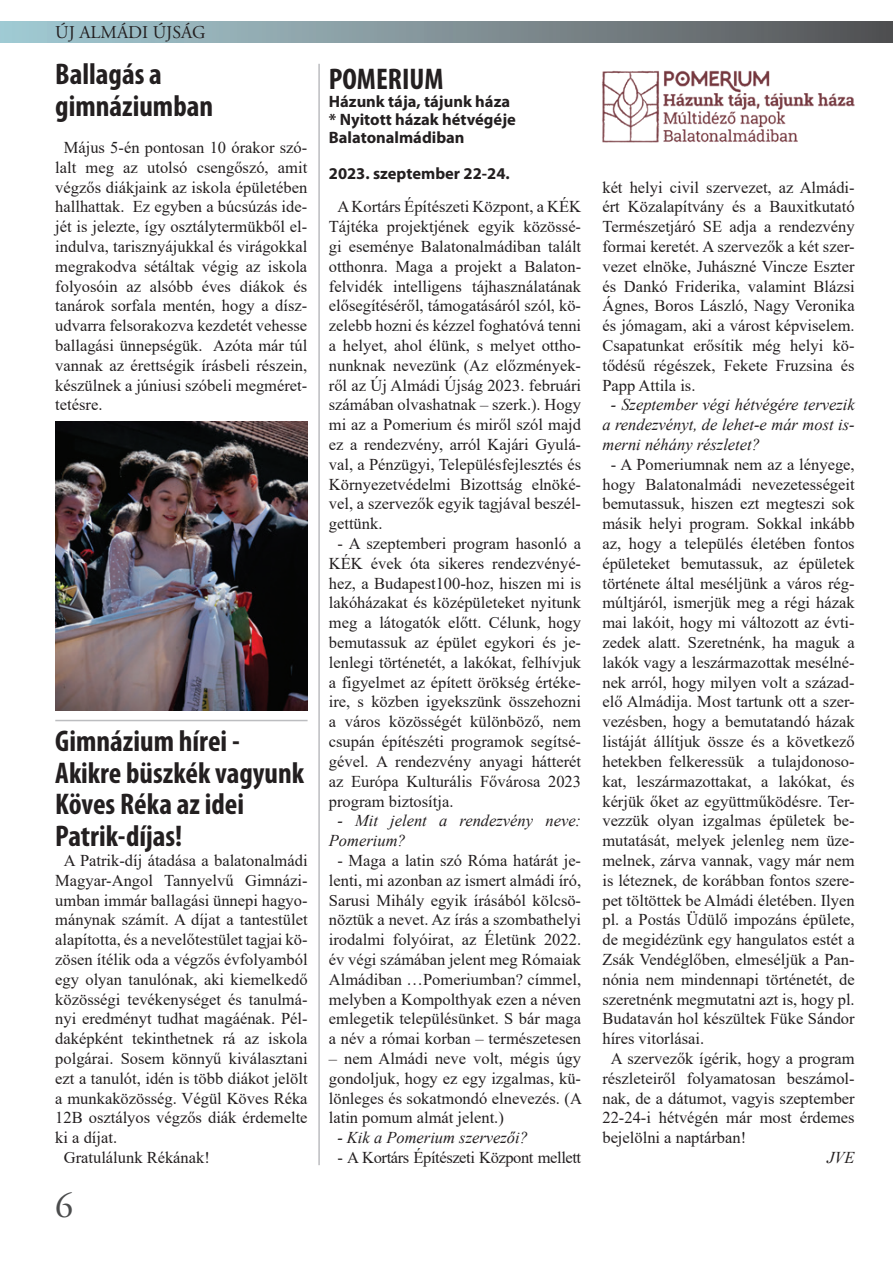
<style>
.page{position:relative;width:893px;height:1263px;background:#fff}
.page>*{position:absolute;margin:0;border:0;box-sizing:border-box;transform-origin:0 0}
.t1{font:36px "Adobe Garamond Pro";color:#4b4c4d}
.cím_kicsi{font:700 condensed 30px/31.5px "Myriad Pro";color:#231f20}
.t2{font:18px "Adobe Garamond Pro";color:#231f20}
.kenyér{font:16.5px/19.8px "Times New Roman";color:#231f20;text-align:justify}
.kérdés{font:italic 16.5px/19.8px "Times New Roman";color:#231f20}
.t3{font:700 16.5px/18px "Myriad Pro";color:#231f20}
.kenyér-2{font:16.5px "Times New Roman";letter-spacing:-.025em;color:#231f20}
.kenyér-3{font:italic 16.5px "Times New Roman";color:#231f20}
</style>
<div class="page">
<div style="left:0;top:21px;width:893px;height:22px;background:linear-gradient(to right,#a8ced7,#575456)"></div>
<img style="left:602px;top:70px;width:253px;height:73px">
<img style="left:55px;top:421px;width:253px;height:289px">
<hr style="left:55px;top:720px;width:253px;height:1px;background:#bcbdc0">
<hr style="left:318px;top:64px;width:2px;height:1101px;background:#bcbdc0">
<p class="t2" style="left:55px;top:21px;width:152px">ÚJ ALMÁDI ÚJSÁG</p>
<p class="cím_kicsi" style="left:55px;top:58px;width:159px">Ballagás a gimnáziumban</p>
<p class="kenyér" style="left:55px;top:137px;width:254px;text-indent:9px">Május 5-én pontosan 10 órakor szó&shy;lalt meg az utolsó csengőszó, amit végzős diákjaink az iskola épületében hallhattak. Ez egyben a búcsúzás ide&shy;jét is jelezte, így osztálytermükből el&shy;indulva, tarisznyájukkal és virágokkal megrakodva sétáltak végig az iskola folyosóin az alsóbb éves diákok és tanárok sorfala mentén, hogy a dísz&shy;udvarra felsorakozva kezdetét vehesse ballagási ünnepségük. Azóta már túl vannak az érettségik írásbeli részein, készülnek a júniusi szóbeli megméret&shy;tetésre.</p>
<p class="cím_kicsi" style="left:55px;top:725px;width:250px">Gimnázium hírei -<br>Akikre büszkék vagyunk</p>
<p class="cím_kicsi" style="left:55px;top:788px;width:190px">Köves Réka az idei<br>Patrik-díjas!</p>
<p class="kenyér" style="left:55px;top:850px;width:254px;text-indent:9px">A Patrik-díj átadása a balatonalmádi Magyar-Angol Tannyelvű Gimnázi&shy;umban immár ballagási ünnepi hagyo&shy;mánynak számít. A díjat a tantestület alapította, és a nevelőtestület tagjai kö&shy;zösen ítélik oda a végzős évfolyamból egy olyan tanulónak, aki kiemelkedő közösségi tevékenységet és tanulmá&shy;nyi eredményt tudhat magáénak. Pél&shy;daképként tekinthetnek rá az iskola polgárai. Sosem könnyű kiválasztani ezt a tanulót, idén is több diákot jelölt a munkaközösség. Végül Köves Réka 12B osztályos végzős diák érdemelte ki a díjat.</p>
<p class="kenyér" style="left:64px;top:1147px;width:148px">Gratulálunk Rékának!</p>
<p class="t1" style="left:55px;top:1184px;width:19px">6</p>
<p class="cím_kicsi" style="left:329px;top:63px;width:116px">POMERIUM</p>
<p class="t3" style="left:329px;top:92px;width:183px">Házunk tája, tájunk háza</p>
<p class="t3" style="left:329px;top:110px;width:189px">* Nyitott házak hétvégéje<br>Balatonalmádiban</p>
<p class="t3" style="left:329px;top:164px;width:182px">2023. szeptember 22-24.</p>
<p class="kenyér" style="left:329px;top:196px;width:254px;text-indent:9px">A Kortárs Építészeti Központ, a KÉK Tájtéka projektjének egyik közössé&shy;gi eseménye Balatonalmádiban talált otthonra. Maga a projekt a Balaton&shy;felvidék intelligens tájhasználatának elősegítéséről, támogatásáról szól, kö&shy;zelebb hozni és kézzel foghatóvá tenni a helyet, ahol élünk, s melyet ottho&shy;nunknak nevezünk (Az előzmények&shy;ről az Új Almádi Újság 2023. februári számában olvashatnak – szerk.). Hogy mi az a Pomerium és miről szól majd ez a rendezvény, arról Kajári Gyulá&shy;val, a Pénzügyi, Településfejlesztés és Környezetvédelmi Bizottság elnöké&shy;vel, a szervezők egyik tagjával beszél&shy;gettünk.</p>
<p class="kenyér" style="left:329px;top:533px;width:254px;text-indent:9px">- A szeptemberi program hasonló a KÉK évek óta sikeres rendezvényé&shy;hez, a Budapest100-hoz, hiszen mi is lakóházakat és középületeket nyitunk meg a látogatók előtt. Célunk, hogy bemutassuk az épület egykori és je&shy;lenlegi történetét, a lakókat, felhívjuk a figyelmet az épített örökség értéke&shy;ire, s közben igyekszünk összehozni a város közösségét különböző, nem csupán építészéti programok segítsé&shy;gével. A rendezvény anyagi hátterét az Európa Kulturális Fővárosa 2023 program biztosítja.</p>
<p class="kérdés" style="left:329px;top:810px;width:254px;text-indent:9px">- Mit jelent a rendezvény neve:<br>Pomerium?</p>
<p class="kenyér" style="left:329px;top:850px;width:254px;text-align:center">- Maga a latin szó Róma határát je&shy;lenti, mi azonban az ismert almádi író, Sarusi Mihály egyik írásából kölcsö&shy;nöztük a nevet. Az írás a szombathelyi irodalmi folyóirat, az Életünk 2022. év végi számában jelent meg Rómaiak Almádiban …Pomeriumban? címmel, melyben a Kompolthyak ezen a néven emlegetik településünket. S bár maga a név a római korban – természetesen</p>
<p class="kenyér" style="left:329px;top:1048px;width:255px">– nem Almádi neve volt, mégis úgy gondoljuk, hogy ez egy izgalmas, kü&shy;lönleges és sokatmondó elnevezés. (A latin pomum almát jelent.)</p>
<p class="kérdés" style="left:337px;top:1127px;width:192px">- Kik a Pomerium szervezői?</p>
<p class="kenyér-2" style="left:337px;top:1146px;width:245px">- A Kortárs Építészeti Központ mellett</p>
<p class="kenyér" style="left:602px;top:177px;width:254px">két helyi civil szervezet, az Almádi&shy;ért Közalapítvány és a Bauxitkutató Természetjáró SE adja a rendezvény formai keretét. A szervezők a két szer&shy;vezet elnöke, Juhászné Vincze Eszter és Dankó Friderika, valamint Blázsi Ágnes, Boros László, Nagy Veronika és jómagam, aki a várost képviselem.<br>Csapatunkat erősítik még helyi kö&shy;tődésű régészek, Fekete Fruzsina és Papp Attila is.</p>
<p class="kérdés" style="left:602px;top:395px;width:254px;text-align:justify;text-indent:9px">- Szeptember végi hétvégére tervezik a rendezvényt, de lehet-e már most is&shy;merni néhány részletet?</p>
<p class="kenyér" style="left:602px;top:454px;width:254px;text-indent:9px">- A Pomeriumnak nem az a lényege, hogy Balatonalmádi nevezetességeit bemutassuk, hiszen ezt megteszi sok másik helyi program. Sokkal inkább az, hogy a település életében fontos épületeket bemutassuk, az épületek története által meséljünk a város rég&shy;múltjáról, ismerjük meg a régi házak mai lakóit, hogy mi változott az évti&shy;zedek alatt. Szeretnénk, ha maguk a lakók vagy a leszármazottak mesélné&shy;nek arról, hogy milyen volt a század&shy;elő Almádija. Most tartunk ott a szer&shy;vezésben, hogy a bemutatandó házak listáját állítjuk össze és a következő hetekben felkeressük a tulajdonoso&shy;kat, leszármazottakat, a lakókat, és kérjük őket az együttműködésre. Ter&shy;vezzük olyan izgalmas épületek be&shy;mutatását, melyek jelenleg nem üze&shy;melnek, zárva vannak, vagy már nem is léteznek, de korábban fontos szere&shy;pet töltöttek be Almádi életében. Ilyen pl. a Postás Üdülő impozáns épülete, de megidézünk egy hangulatos estét a Zsák Vendéglőben, elmeséljük a Pan&shy;nónia nem mindennapi történetét, de szeretnénk megmutatni azt is, hogy pl.<br>Budataván hol készültek Füke Sándor híres vitorlásai.</p>
<p class="kenyér" style="left:602px;top:1048px;width:254px;text-indent:9px">A szervezők ígérik, hogy a program részleteiről folyamatosan beszámol&shy;nak, de a dátumot, vagyis szeptember 22-24-i hétvégén már most érdemes bejelölni a naptárban!</p>
<p class="kenyér-3" style="left:827px;top:1146px;width:29px">JVE</p>
</div>
